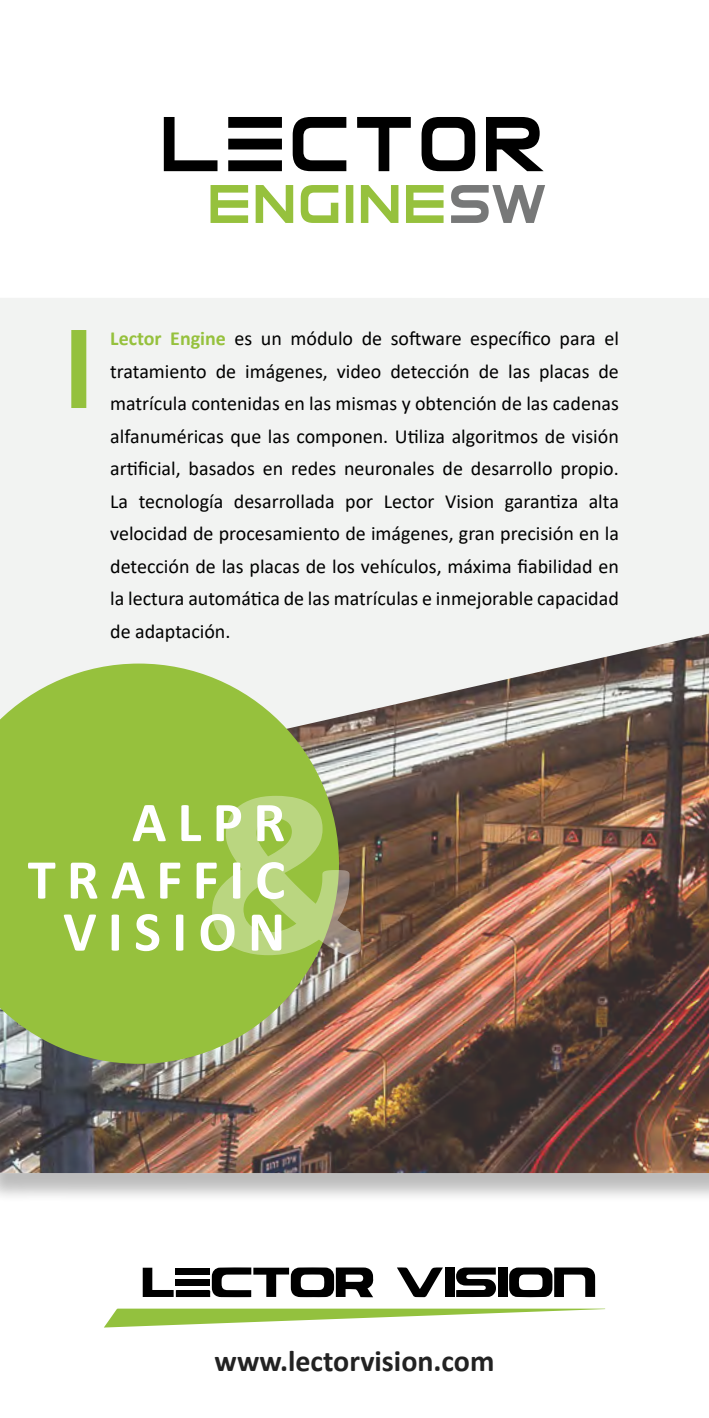
<style>
.page{position:relative;width:709px;height:1418px;background:#fff}
.page>*{position:absolute;margin:0;border:0;box-sizing:border-box;transform-origin:0 0}
.t1{font:700 236.25px "Calibri";color:#fff}
.t2{font:700 56.75px/57.5px "Calibri";letter-spacing:.195em;color:#fff;text-align:right}
.t3{font:700 30px "Calibri";color:#222}
.t4{font:20px/32.5px "Calibri";color:#000;text-align:justify}
.s1{font-weight:700;color:#96c13d}
</style>
<div class="page">
<div style="left:0;top:298px;width:709px;height:331px;background:#f2f3f2"></div>
<div style="left:71px;top:330px;width:15px;height:78px;background:#94c13d"></div>
<div style="left:0;top:633px;width:709px;height:571px;background:#000;opacity:.32"></div>
<img style="left:0;top:633px;width:709px;height:540px">
<svg style="left:0;top:663px;width:339px;height:400px;background:#9cbe4e"></svg>
<svg style="left:451px;top:185px;width:94px;height:38px"></svg>
<svg style="left:210px;top:185px;width:233px;height:38px"></svg>
<svg style="left:164px;top:117px;width:379px;height:54px"></svg>
<svg style="left:456px;top:1267px;width:40px;height:29px"></svg>
<svg style="left:509px;top:1267px;width:86px;height:30px"></svg>
<svg style="left:397px;top:1267px;width:46px;height:30px"></svg>
<div style="left:444px;top:1267px;width:10px;height:29px;background:#000"></div>
<div style="left:498px;top:1267px;width:9px;height:29px;background:#000"></div>
<svg style="left:143px;top:1267px;width:230px;height:30px"></svg>
<div style="left:176px;top:1279px;width:34px;height:6px;background:#000"></div>
<svg style="left:104px;top:1308px;width:501px;height:19px"></svg>
<p class="t4" style="left:110px;top:321px;width:510px"><span class="s1">Lector Engine</span> es un módulo de software específico para el tratamiento de imágenes, video detección de las placas de matrícula contenidas en las mismas y obtención de las cadenas alfanuméricas que las componen. Utiliza algoritmos de visión artificial, basados en redes neuronales de desarrollo propio.<br>La tecnología desarrollada por Lector Vision garantiza alta velocidad de procesamiento de imágenes, gran precisión en la detección de las placas de los vehículos, máxima fiabilidad en la lectura automática de las matrículas e inmejorable capacidad de adaptación.</p>
<h1 class="t1" style="left:203px;top:707px;width:168px">&amp;</h1>
<h2 class="t2" style="left:28px;top:792px;width:259px">ALPR<br>TRAFFIC</h2>
<h2 class="t2" style="left:63px;top:902px;width:224px">VISION</h2>
<h3 class="t3" style="left:214px;top:1339px;width:281px">www.lectorvision.com</h3>
</div>
